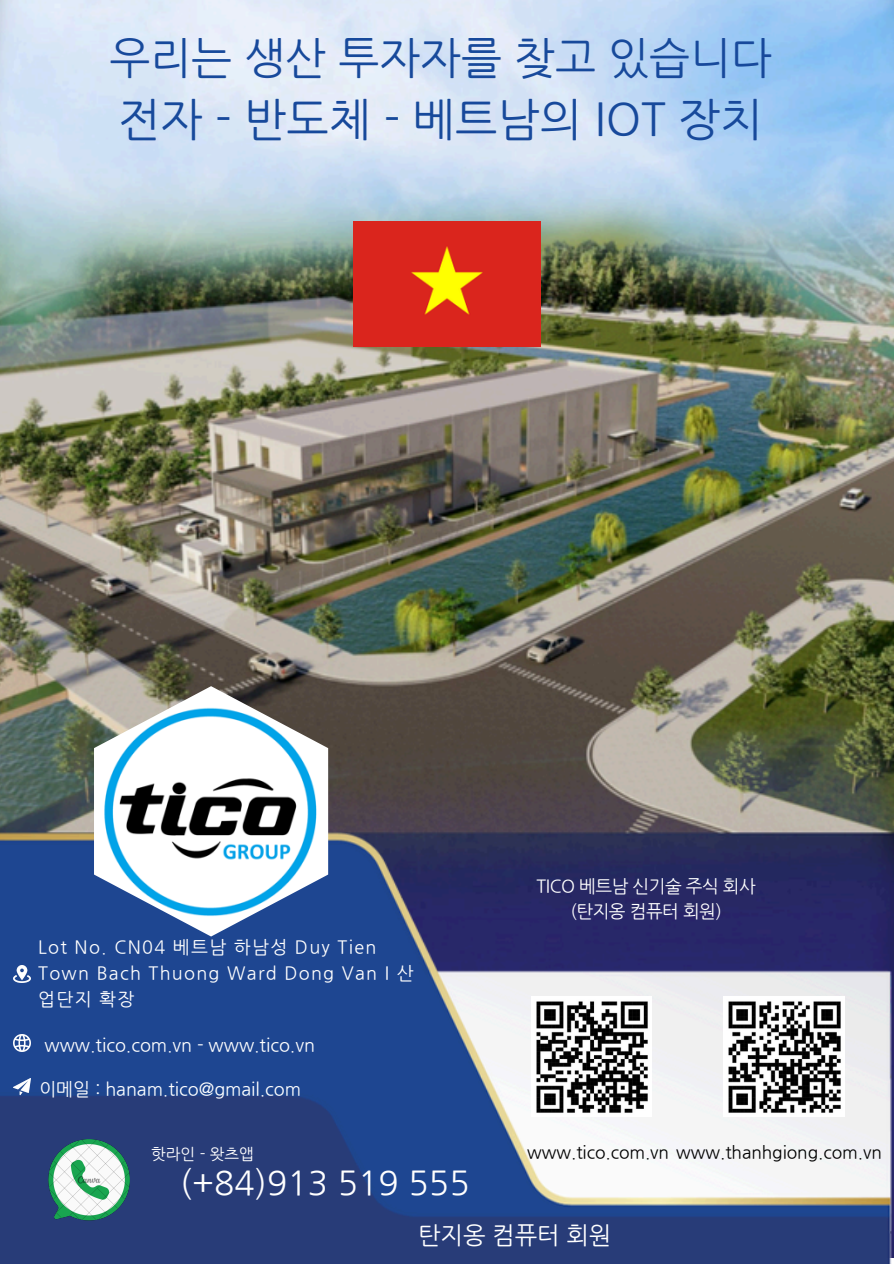
<style>
.page{position:relative;width:894px;height:1264px;background:#fff}
.page>*{position:absolute;margin:0;border:0;box-sizing:border-box;transform-origin:0 0}
.t1{font:45px "Nanum Gothic";color:#17499b}
.t2{font:43.5px "Nanum Gothic";color:#17499b}
.t3{font:33.3px "Nanum Gothic";letter-spacing:.005em;color:#fff}
.t4{font:24px "Nanum Gothic";letter-spacing:-.005em;color:#fff}
.t5{font:18px/25.8px "Nanum Gothic";letter-spacing:.07em;color:#fff}
.t6{font:18px "Nanum Gothic";letter-spacing:-.005em;color:#fff}
.t7{font:17.85px/24.8px "Nanum Gothic";letter-spacing:-.025em;color:#fff;text-align:center}
.t8{font:17.25px "Nanum Gothic";letter-spacing:-.005em;color:#000}
.t9{font:15.6px "Nanum Gothic";color:#fff}
</style>
<div class="page">
<img style="left:0;top:0;width:893px;height:670px">
<img style="left:0;top:670px;width:893px;height:593px">
<img style="left:14px;top:965px;width:16px;height:17px">
<img style="left:14px;top:1078px;width:16px;height:17px">
<img style="left:14px;top:1034px;width:16px;height:17px">
<img style="left:94px;top:686px;width:234px;height:250px">
<img style="left:353px;top:222px;width:187px;height:125px">
<img style="left:531px;top:996px;width:120px;height:120px">
<img style="left:723px;top:996px;width:121px;height:120px">
<img style="left:49px;top:1139px;width:81px;height:81px">
<h2 class="t2" style="left:109px;top:32px;width:663px">우리는 생산 투자자를 찾고 있습니다</h2>
<h2 class="t1" style="left:118px;top:92px;width:646px">전자 - 반도체 - 베트남의 IOT 장치</h2>
<p class="t5" style="left:38px;top:934px;width:377px">Lot No. CN04 베트남 하남성 Duy Tien<br>Town Bach Thuong Ward Dong Van I 산 업단지 확장</p>
<p class="t6" style="left:45px;top:1034px;width:272px">www.tico.com.vn - www.tico.vn</p>
<p class="t6" style="left:39px;top:1078px;width:263px">이메일 : hanam.tico@gmail.com</p>
<p class="t9" style="left:151px;top:1144px;width:104px">핫라인 - 왓츠앱</p>
<p class="t3" style="left:180px;top:1163px;width:291px">(+84)913 519 555</p>
<p class="t7" style="left:536px;top:873px;width:221px">TICO 베트남 신기술 주식 회사 (탄지옹 컴퓨터 회원)</p>
<p class="t8" style="left:527px;top:1141px;width:356px">www.tico.com.vn www.thanhgiong.com.vn</p>
<p class="t4" style="left:418px;top:1221px;width:195px">탄지옹 컴퓨터 회원</p>
</div>
